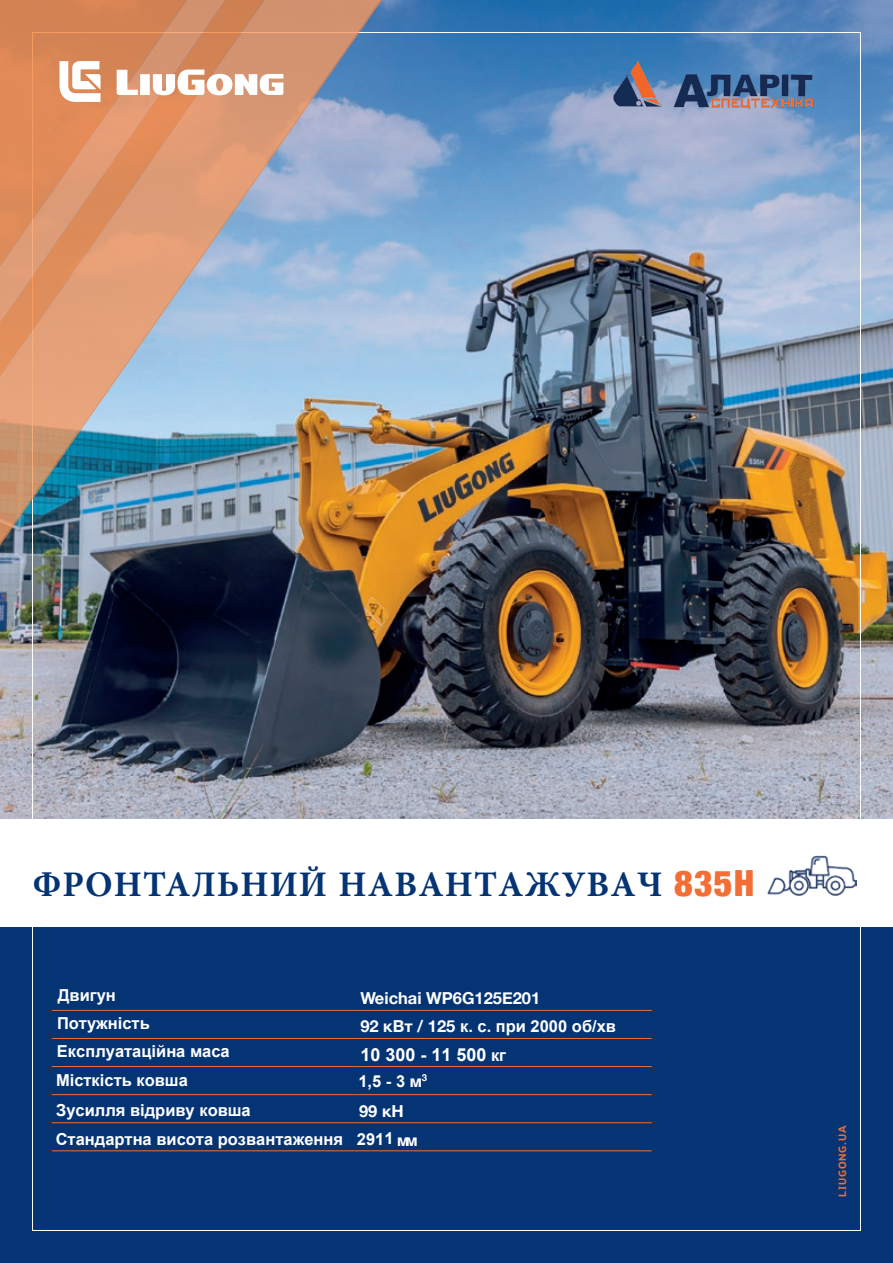
<style>
.page{position:relative;width:893px;height:1263px;background:#fff}
.page>*{position:absolute;margin:0;border:0;box-sizing:border-box;transform-origin:0 0}
.t1{font:700 36px "Minion Pro";letter-spacing:.03em;color:#053474}
.t2{font:700 18px "Arial";color:#fff}
.t3{font:700 16.5px "Arial";color:#fff}
.t4{font:700 16.5px "Helvetica Neue";color:#fff}
.t5{font:700 10.5px "PT Sans Caption";letter-spacing:.075em;color:#f26e34}
.s1{font-family:"Helvetica Neue";font-weight:900;font-stretch:condensed;color:#f26e34}
.s2{font-family:"Helvetica Neue"}
.s3{font-size:16.5px}
.s4{font-family:"Arial"}
</style>
<div class="page">
<img style="left:0;top:0;width:893px;height:1263px">
<img style="left:0;top:0;width:388px;height:561px">
<svg style="left:0;top:0;width:234px;height:340px;background:#d89671"></svg>
<svg style="left:60px;top:61px;width:41px;height:41px"></svg>
<svg style="left:117px;top:70px;width:166px;height:25px"></svg>
<hr style="left:52px;top:1010px;width:302px;height:1px;background:#f26e34">
<hr style="left:354px;top:1010px;width:298px;height:1px;background:#f26e34">
<hr style="left:52px;top:1038px;width:302px;height:1px;background:#f26e34">
<hr style="left:354px;top:1038px;width:298px;height:1px;background:#f26e34">
<hr style="left:52px;top:1066px;width:302px;height:1px;background:#f26e34">
<hr style="left:354px;top:1066px;width:298px;height:1px;background:#f26e34">
<hr style="left:52px;top:1094px;width:302px;height:1px;background:#f26e34">
<hr style="left:354px;top:1094px;width:298px;height:1px;background:#f26e34">
<hr style="left:52px;top:1122px;width:302px;height:1px;background:#f26e34">
<hr style="left:354px;top:1122px;width:298px;height:1px;background:#f26e34">
<hr style="left:52px;top:1150px;width:302px;height:1px;background:#f26e34">
<hr style="left:354px;top:1150px;width:298px;height:1px;background:#f26e34">
<img style="left:609px;top:62px;width:227px;height:60px">
<h2 class="t1" style="left:33px;top:859px;width:723px">ФРОНТАЛЬНИЙ НАВАНТАЖУВАЧ <span class="s1">835H</span></h2>
<p class="t3" style="left:58px;top:984px;width:60px">Двигун</p>
<p class="t4" style="left:360px;top:985px;width:181px">Weichai WP6G125E201</p>
<p class="t3" style="left:57px;top:1012px;width:94px">Потужність</p>
<p class="t3" style="left:360px;top:1015px;width:257px"><span class="s2">92 кВт / 125</span> к. с. при 2000 об/хв</p>
<p class="t3" style="left:57px;top:1040px;width:174px">Експлуатаційна маса</p>
<p class="t2" style="left:360px;top:1042px;width:147px">10 300 - 11 500 <span class="s3">кг</span></p>
<p class="t3" style="left:56px;top:1069px;width:133px">Місткість ковша</p>
<p class="t3" style="left:358px;top:1069px;width:70px">1,5 - 3 <span class="s2">м</span><sup>3</sup></p>
<p class="t3" style="left:56px;top:1098px;width:196px">Зусилля відриву ковша</p>
<p class="t4" style="left:359px;top:1098px;width:46px">99 кН</p>
<p class="t3" style="left:56px;top:1127px;width:363px">Стандартна висота розвантаження 2911 <span class="s2">мм</span></p>
<p class="t5" style="left:835px;top:1197px;width:72px;rotate:-90deg">LIUGONG.U<span class="s4">А</span></p>
</div>
